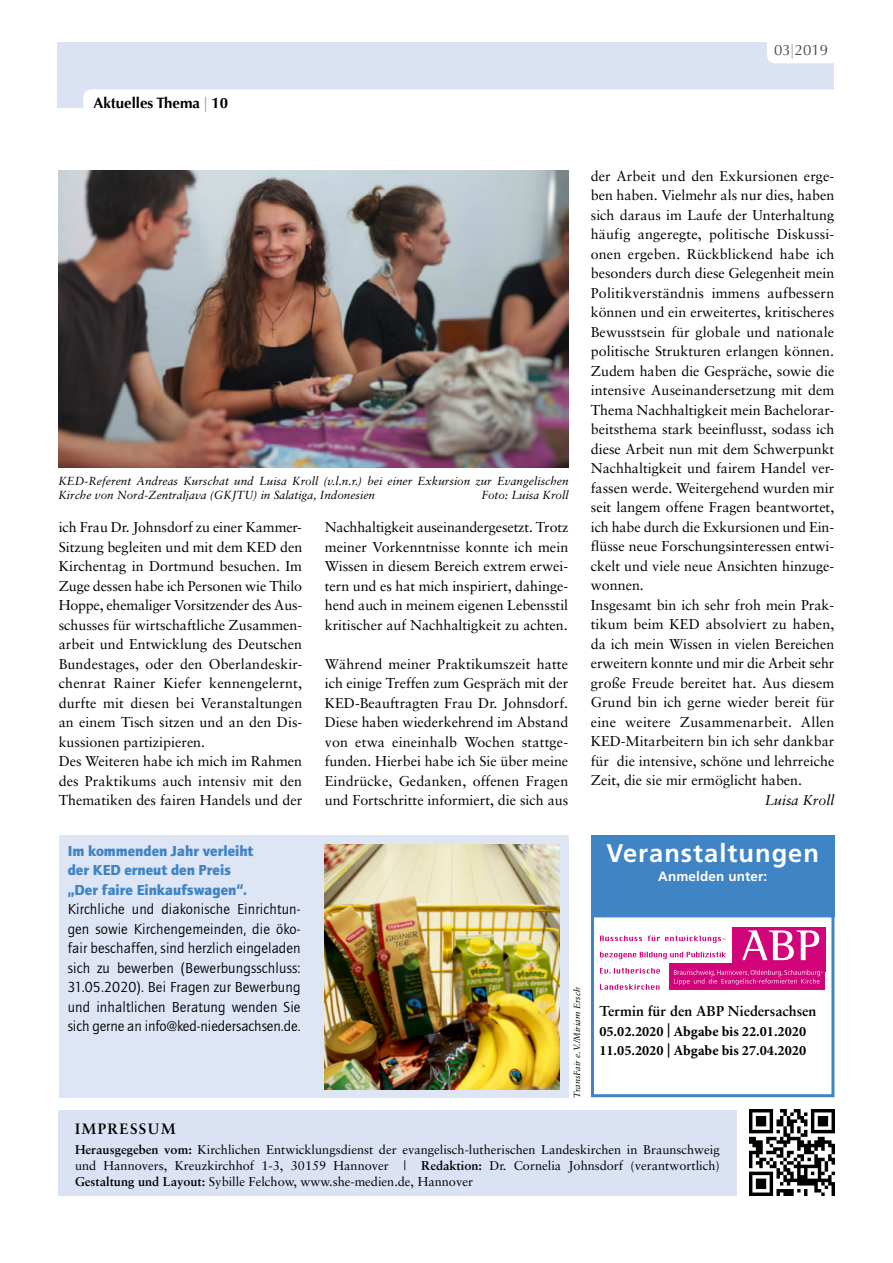
<style>
.page{position:relative;width:893px;height:1263px;background:#fff}
.page>*{position:absolute;margin:0;border:0;box-sizing:border-box;transform-origin:0 0}
.t1{font:700 25.5px "Frutiger LT Std";letter-spacing:.04em;color:#fff}
.t2{font:15px/19.5px "Quay Sans";letter-spacing:-.005em;color:#000;text-align:justify}
.t3{font:900 15px/19.5px "Quay Sans";color:#3f84c5}
.t4{font:700 15px "Optima";color:#000}
.t5{font:700 15px "Sabon LT";color:#000}
.t6{font:15px "Optima";color:#474747}
.t7{font:14.25px/19.5px "Sabon LT";color:#000}
.t8{font:700 14.25px/19.5px "Minion Pro";color:#000}
.t9{font:700 14.25px "Sabon LT";color:#000}
.t10{font:italic 14.25px "Sabon LT";color:#000}
.t11{font:700 13.5px "Frutiger LT Std";letter-spacing:.01em;color:#fff}
.t12{font:12.75px/15.8px "Sabon LT";color:#000;text-align:justify}
.t13{font:italic 11.7px/14.1px "Sabon LT";color:#000}
.t14{font:italic 9px "Sabon LT";color:#000}
.s1{font-family:"Myriad Pro";font-weight:400;font-stretch:condensed;color:#9c9d9d}
.s2{font-family:"Myriad Pro";font-stretch:condensed;color:#ababab}
.s3{font-weight:700}
</style>
<div class="page">
<div style="left:58px;top:42px;width:776px;height:66px;background:#dbe2f4"></div>
<div style="left:767px;top:26px;width:75px;height:37px;background:#fff;border-radius:9px"></div>
<div style="left:83px;top:89px;width:755px;height:38px;background:#fff;border-radius:9px"></div>
<div style="left:59px;top:835px;width:510px;height:263px;background:#dee5f5"></div>
<img style="left:325px;top:844px;width:235px;height:245px">
<img style="left:58px;top:171px;width:511px;height:297px">
<div style="left:591px;top:914px;width:243px;height:183px;border:3px solid #3f84c5"></div>
<div style="left:591px;top:835px;width:243px;height:82px;background:#3f84c5"></div>
<div style="left:732px;top:927px;width:93px;height:45px;background:#d2047a"></div>
<div style="left:669px;top:963px;width:156px;height:27px;background:#d2047a"></div>
<svg style="left:742px;top:930px;width:77px;height:30px"></svg>
<svg style="left:600px;top:984px;width:60px;height:6px"></svg>
<svg style="left:600px;top:968px;width:60px;height:5px"></svg>
<svg style="left:600px;top:952px;width:126px;height:7px"></svg>
<svg style="left:600px;top:935px;width:126px;height:8px"></svg>
<svg style="left:674px;top:970px;width:148px;height:15px"></svg>
<img style="left:749px;top:1110px;width:85px;height:85px">
<div style="left:58px;top:1111px;width:679px;height:85px;background:#dbe2f4"></div>
<p class="t4" style="left:93px;top:94px;width:136px">Aktuelles Thema <span class="s1">|</span> 10</p>
<p class="t6" style="left:774px;top:41px;width:56px">03<span class="s2">|</span>2019</p>
<p class="t13" style="left:58px;top:474px;width:512px">KED-Referent Andreas Kurschat und Luisa Kroll (v.l.n.r.) bei einer Exkursion zur Evangelischen<br>Kirche von Nord-Zentraljava (GKJTU) in Salatiga, Indonesien</p>
<p class="t13" style="left:481px;top:488px;width:89px">Foto: Luisa Kroll</p>
<p class="t7" style="left:59px;top:517px;width:245px">ich Frau Dr. Johnsdorf zu einer Kammer-Sitzung begleiten und mit dem KED den Kirchentag in Dortmund besuchen. Im Zuge dessen habe ich Personen wie Thilo Hoppe, ehemaliger Vorsitzender des Aus&shy;schusses für wirtschaftliche Zusammen&shy;arbeit und Entwicklung des Deutschen Bundestages, oder den Oberlandeskir&shy;chenrat Rainer Kiefer kennengelernt, durfte mit diesen bei Veranstaltungen an einem Tisch sitzen und an den Dis&shy;kussionen partizipieren.<br>Des Weiteren habe ich mich im Rahmen des Praktikums auch intensiv mit den Thematiken des fairen Handels und der</p>
<p class="t7" style="left:325px;top:517px;width:245px;text-align:justify">Nachhaltigkeit auseinandergesetzt. Trotz meiner Vorkenntnisse konnte ich mein Wissen in diesem Bereich extrem erwei&shy;tern und es hat mich inspiriert, dahinge&shy;hend auch in meinem eigenen Lebensstil kritischer auf Nachhaltigkeit zu achten.</p>
<p class="t7" style="left:325px;top:654px;width:245px;text-align:justify">Während meiner Praktikumszeit hatte ich einige Treffen zum Gespräch mit der KED-Beauftragten Frau Dr. Johnsdorf.<br>Diese haben wiederkehrend im Abstand von etwa eineinhalb Wochen stattge&shy;funden. Hierbei habe ich Sie über meine Eindrücke, Gedanken, offenen Fragen und Fortschritte informiert, die sich aus</p>
<p class="t7" style="left:591px;top:166px;width:245px">der Arbeit und den Exkursionen erge&shy;ben haben. Vielmehr als nur dies, haben sich daraus im Laufe der Unterhaltung häufig angeregte, politische Diskussi&shy;onen ergeben. Rückblickend habe ich besonders durch diese Gelegenheit mein Politikverständnis immens aufbessern können und ein erweitertes, kritischeres Bewusstsein für globale und nationale politische Strukturen erlangen können.<br>Zudem haben die Gespräche, sowie die intensive Auseinandersetzung mit dem Thema Nachhaltigkeit mein Bachelorar&shy;beitsthema stark beeinflusst, sodass ich diese Arbeit nun mit dem Schwerpunkt Nachhaltigkeit und fairem Handel ver&shy;fassen werde. Weitergehend wurden mir seit langem offene Fragen beantwortet, ich habe durch die Exkursionen und Ein&shy;flüsse neue Forschungsinteressen entwi&shy;ckelt und viele neue Ansichten hinzuge&shy;wonnen.<br>Insgesamt bin ich sehr froh mein Prak&shy;tikum beim KED absolviert zu haben, da ich mein Wissen in vielen Bereichen erweitern konnte und mir die Arbeit sehr große Freude bereitet hat. Aus diesem Grund bin ich gerne wieder bereit für eine weitere Zusammenarbeit. Allen KED-Mitarbeitern bin ich sehr dankbar für die intensive, schöne und lehrreiche Zeit, die sie mir ermöglicht haben.</p>
<p class="t10" style="left:765px;top:792px;width:71px">Luisa Kroll</p>
<p class="t3" style="left:68px;top:841px;width:187px">Im kommenden Jahr verleiht der KED erneut den Preis „Der faire Einkaufswagen“.</p>
<p class="t2" style="left:68px;top:900px;width:234px">Kirchliche und diakonische Einrichtun&shy;gen sowie Kirchengemeinden, die öko&shy;fair beschaffen, sind herzlich eingeladen sich zu bewerben (Bewerbungsschluss:<br>31.05.2020). Bei Fragen zur Bewerbung und inhaltlichen Beratung wenden Sie sich gerne an info@ked-niedersachsen.de.</p>
<h1 class="t1" style="left:606px;top:838px;width:214px">Veranstaltungen</h1>
<p class="t11" style="left:658px;top:868px;width:111px">Anmelden unter:</p>
<p class="t14" style="left:572px;top:1098px;width:112px;rotate:-90deg">TransFair e.V./Miriam Ersch</p>
<p class="t9" style="left:599px;top:1002px;width:219px">Termin für den ABP Niedersachsen</p>
<p class="t8" style="left:599px;top:1021px;width:208px">05.02.2020 | Abgabe bis 22.01.2020<br>11.05.2020 | Abgabe bis 27.04.2020</p>
<p class="t5" style="left:75px;top:1119px;width:20px">Impressum</p>
<p class="t12" style="left:75px;top:1141px;width:646px"><span class="s3">Herausgegeben vom:</span> Kirchlichen Entwicklungsdienst der evangelisch-lutherischen Landeskirchen in Braunschweig und Hannovers, Kreuzkirchhof 1-3, 30159 Hannover | <span class="s3">Redaktion:</span> Dr. Cornelia Johnsdorf (verantwortlich)<br><span class="s3">Gestaltung und Layout:</span> Sybille Felchow, www.she-medien.de, Hannover</p>
</div>
